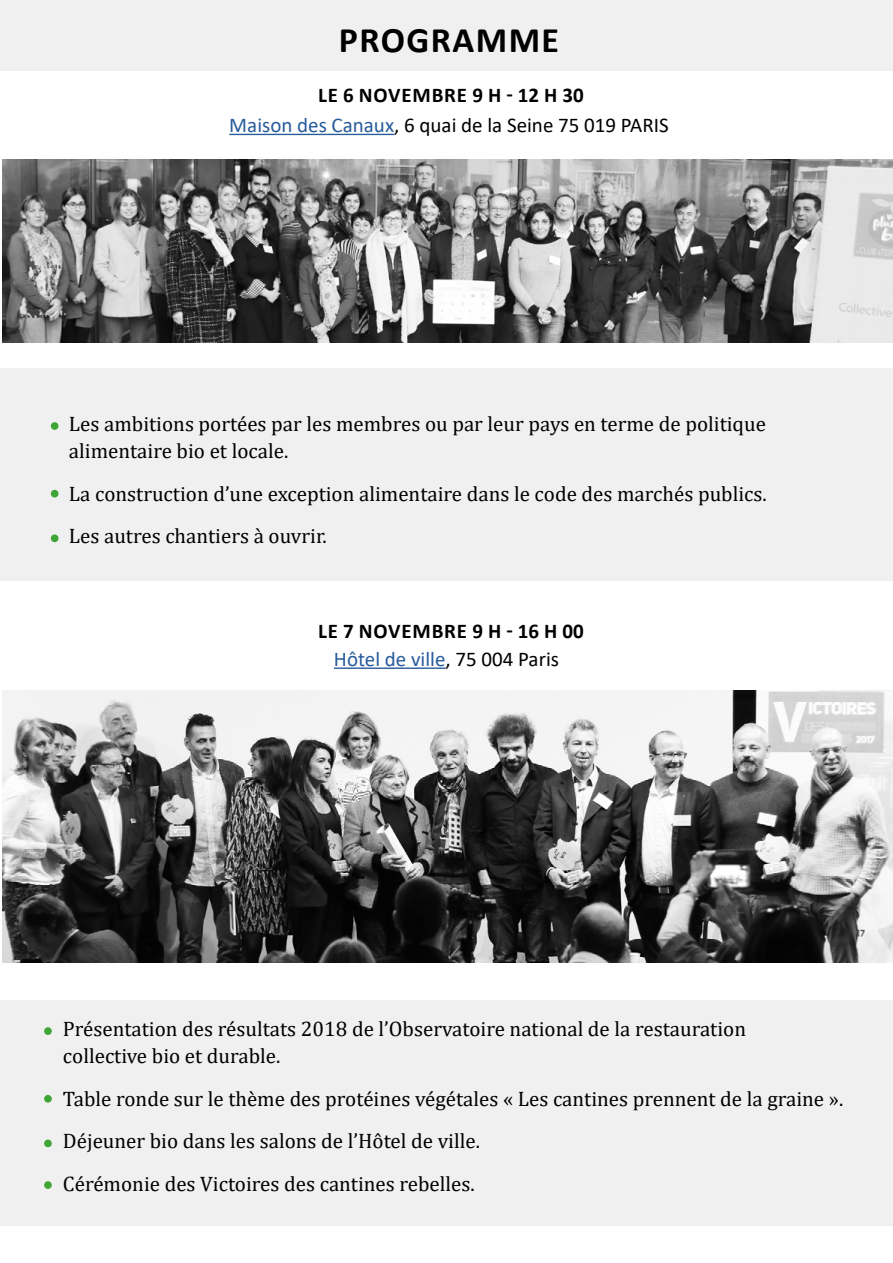
<style>
.page{position:relative;width:893px;height:1263px;background:#fff}
.page>*{position:absolute;margin:0;border:0;box-sizing:border-box;transform-origin:0 0}
.t1{font:700 36px "Calibri";letter-spacing:.04em;color:#000}
.t2{font:21px/42.8px "Cambria";color:#000}
.t3{font:21px "Calibri";color:#000}
.t4{font:700 21px "Calibri";letter-spacing:.04em;color:#000}
.t5{font:21px "Calibri";color:#275b9b}
.s1{color:#275b9b}
.s2{color:#000}
</style>
<div class="page">
<div style="left:0;top:369px;width:893px;height:212px;background:#f0f0f0"></div>
<div style="left:0;top:0;width:893px;height:70px;background:#f0f0f0"></div>
<div style="left:0;top:1000px;width:893px;height:226px;background:#f0f0f0"></div>
<div style="left:51px;top:422px;width:8px;height:8px;background:#3fa535;border-radius:50%"></div>
<div style="left:44px;top:1027px;width:8px;height:8px;background:#3fa535;border-radius:50%"></div>
<div style="left:51px;top:490px;width:8px;height:7px;background:#3fa535;border-radius:50%"></div>
<div style="left:44px;top:1095px;width:8px;height:7px;background:#3fa535;border-radius:50%"></div>
<div style="left:51px;top:534px;width:8px;height:8px;background:#3fa535;border-radius:50%"></div>
<div style="left:44px;top:1139px;width:8px;height:8px;background:#3fa535;border-radius:50%"></div>
<div style="left:44px;top:1181px;width:8px;height:8px;background:#3fa535;border-radius:50%"></div>
<img style="left:3px;top:160px;width:890px;height:182px">
<img style="left:3px;top:690px;width:890px;height:273px">
<hr style="left:229px;top:134px;width:165px;height:1px;background:#275b9b">
<hr style="left:334px;top:667px;width:112px;height:2px;background:#275b9b">
<h1 class="t1" style="left:339px;top:15px;width:222px">PROGRAMME</h1>
<p class="t4" style="left:318px;top:80px;width:267px">LE 6 NOVEMBRE 9 H - 12 H 30</p>
<p class="t3" style="left:229px;top:110px;width:441px"><span class="s1">Maison des Canaux</span>, 6 quai de la Seine 75 019 PARIS</p>
<p class="t2" style="left:69px;top:410px;width:698px;line-height:27px">Les ambitions portées par les membres ou par leur pays en terme de politique alimentaire bio et locale.</p>
<p class="t2" style="left:69px;top:472px;width:699px">La construction d’une exception alimentaire dans le code des marchés publics.<br>Les autres chantiers à ouvrir.</p>
<p class="t4" style="left:318px;top:616px;width:267px">LE 7 NOVEMBRE 9 H - 16 H 00</p>
<p class="t5" style="left:334px;top:644px;width:227px">Hôtel de ville<span class="s2">, 75 004 Paris</span></p>
<p class="t2" style="left:63px;top:1015px;width:685px;line-height:27px">Présentation des résultats 2018 de l’Observatoire national de la restauration collective bio et durable.</p>
<p class="t2" style="left:63px;top:1077px;width:782px">Table ronde sur le thème des protéines végétales « Les cantines prennent de la graine ».<br>Déjeuner bio dans les salons de l’Hôtel de ville.<br>Cérémonie des Victoires des cantines rebelles.</p>
</div>
